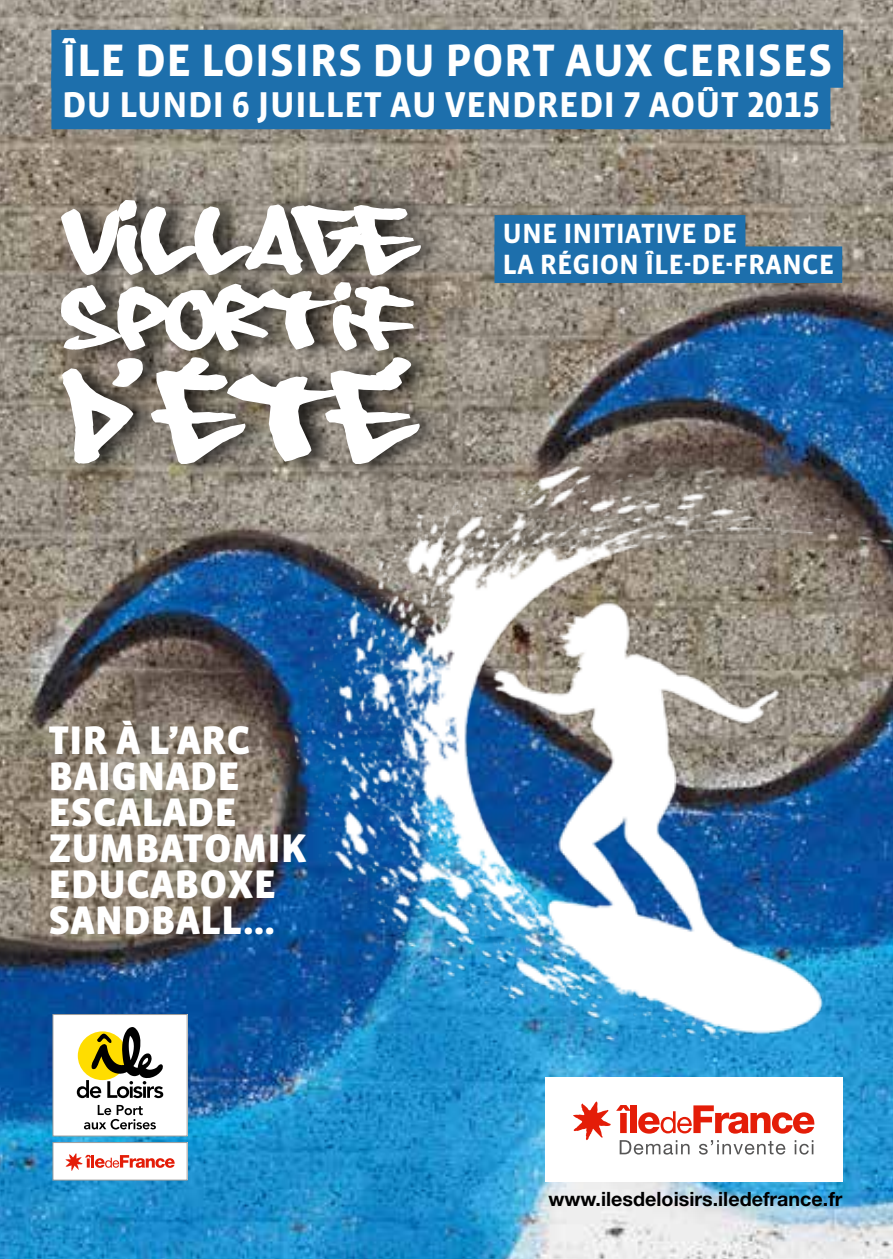
<style>
.page{position:relative;width:893px;height:1259px;background:#fff}
.page>*{position:absolute;margin:0;border:0;box-sizing:border-box;transform-origin:0 0}
.t1{font:700 46.5px "Vista Sans OT";color:#fff}
.t2{font:900 40.8px/36px "Vista Sans OT";color:#fff}
.t3{font:700 36.6px "Vista Sans OT";color:#fff}
.t4{font:700 29.1px/32.1px "Vista Sans OT";color:#fff}
.t5{font:700 28.5px/31.5px "Vista Sans OT";color:#fff}
.t6{font:700 19.8px "Helvetica Neue LT Std";color:#000}
</style>
<div class="page">
<img style="left:0;top:0;width:893px;height:1259px">
<div style="left:545px;top:1077px;width:298px;height:105px;background:#fff"></div>
<svg style="left:573px;top:1101px;width:242px;height:53px"></svg>
<div style="left:58px;top:185px;width:391px;height:295px;background:#000;opacity:.75"></div>
<svg style="left:61px;top:200px;width:360px;height:75px"></svg>
<svg style="left:61px;top:282px;width:359px;height:182px"></svg>
<div style="left:51px;top:30px;width:792px;height:58px;background:#1d6fac"></div>
<div style="left:51px;top:71px;width:779px;height:58px;background:#1d6fac"></div>
<div style="left:494px;top:215px;width:251px;height:37px;background:#1d6fac"></div>
<div style="left:494px;top:246px;width:348px;height:37px;background:#1d6fac"></div>
<img style="left:260px;top:420px;width:633px;height:651px">
<div style="left:53px;top:1142px;width:134px;height:38px;background:#fff"></div>
<div style="left:53px;top:1142px;width:134px;height:38px;border:1px solid #9c9c9c"></div>
<svg style="left:65px;top:1153px;width:110px;height:18px"></svg>
<div style="left:53px;top:1014px;width:134px;height:122px;background:#fff"></div>
<div style="left:53px;top:1014px;width:134px;height:122px;border:1px solid #9c9c9c"></div>
<svg style="left:84px;top:1105px;width:72px;height:24px"></svg>
<svg style="left:77px;top:1027px;width:87px;height:71px"></svg>
<p class="t1" style="left:62px;top:36px;width:772px">ÎLE DE LOISIRS DU PORT AUX CERISES</p>
<p class="t3" style="left:62px;top:86px;width:760px">DU LUNDI 6 JUILLET AU VENDREDI 7 AOÛT 2015</p>
<p class="t4" style="left:70px;top:62px;width:342px">DU LUNDI 6 JUILLET<br>AU VENDREDI 7 AOÛT 2015</p>
<p class="t2" style="left:48px;top:723px;width:259px">TIR À L’ARC<br>BAIGNADE<br>ESCALADE<br>ZUMBATOMIK<br>EDUCABOXE<br>SANDBALL...</p>
<p class="t5" style="left:503px;top:218px;width:333px">UNE INITIATIVE DE<br>LA RÉGION ÎLE-DE-FRANCE</p>
<p class="t6" style="left:548px;top:1187px;width:296px">www.ilesdeloisirs.iledefrance.fr</p>
</div>
